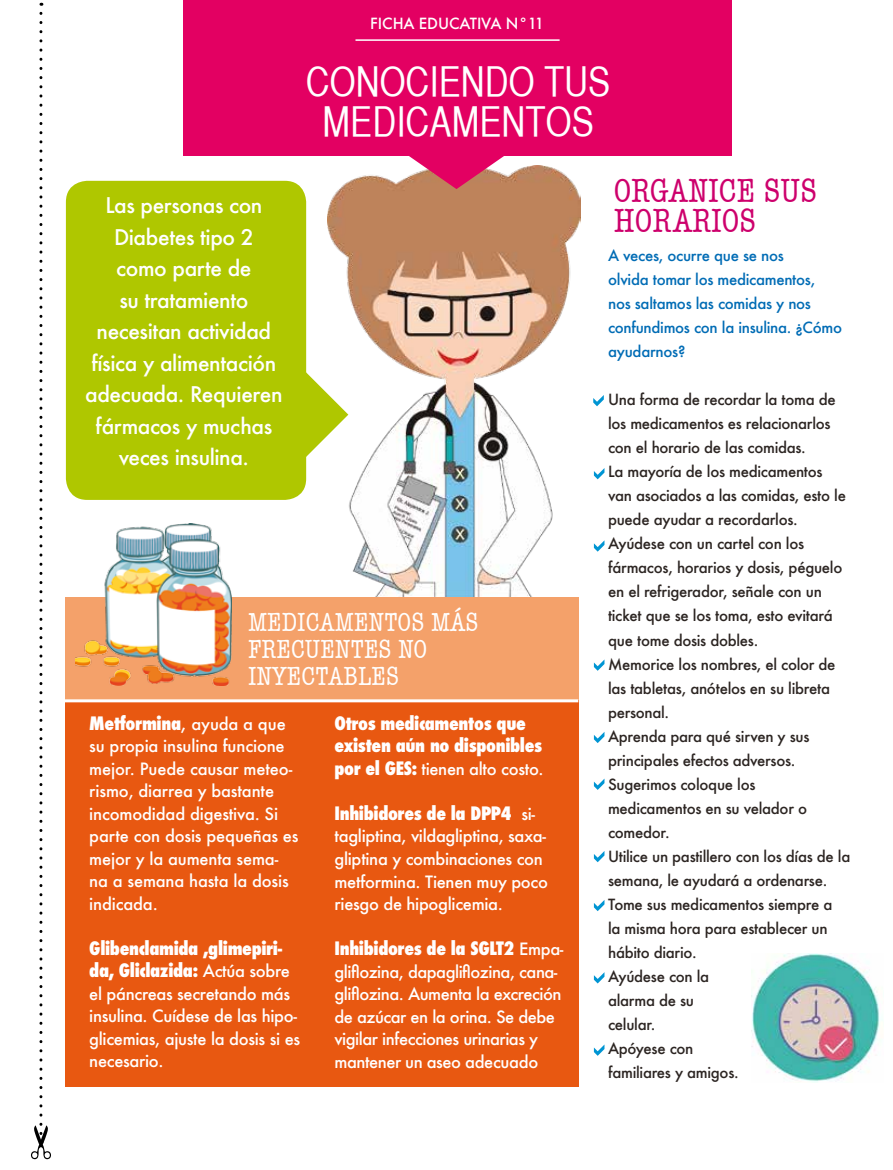
<style>
.page{position:relative;width:893px;height:1170px;background:#fff}
.page>*{position:absolute;margin:0;border:0;box-sizing:border-box;transform-origin:0 0}
.t1{font:40.5px/40.5px "Helvetica CY Plain";color:#fff;text-align:center}
.t2{font:condensed 34.5px/30px "American Typewriter";color:#cd006c}
.t3{font:condensed 27px/27px "American Typewriter";color:#fff}
.t4{font:500 21px/31.5px "Futura";letter-spacing:-.02em;color:#fff;text-align:center}
.t5{font:800 condensed 18px/22.5px "Futura";letter-spacing:-.02em;color:#fff}
.t6{font:500 16.5px/22.5px "Futura";letter-spacing:-.02em;color:#fff}
.t7{font:500 15px/24px "Futura";letter-spacing:-.02em;color:#2c2522}
.t8{font:500 15px/24px "Futura";letter-spacing:-.02em;color:#006cb5}
.t9{font:500 15px "Futura";letter-spacing:-.01em;color:#fff}
.s1{font-weight:500;font-stretch:normal}
.s2{font-weight:500;font-stretch:normal;font-size:16.5px}
.s3{font-weight:800;font-stretch:condensed;font-size:18px}
</style>
<div class="page">
<svg style="left:306px;top:368px;width:21px;height:93px"></svg>
<img style="left:327px;top:166px;width:254px;height:432px">
<div style="left:183px;top:0;width:548px;height:155px;background:#e30062"></div>
<svg style="left:408px;top:155px;width:97px;height:34px"></svg>
<hr style="left:355px;top:39px;width:205px;height:2px;background:#fff">
<svg style="left:31px;top:13px;width:20px;height:1146px"></svg>
<div style="left:66px;top:181px;width:240px;height:319px;background:#afc700;border-radius:21px"></div>
<div style="left:65px;top:597px;width:513px;height:489px;background:#e85811"></div>
<div style="left:65px;top:596px;width:513px;height:103px;background:#f4a16a"></div>
<hr style="left:64px;top:699px;width:514px;height:3px;background:#fff">
<img style="left:75px;top:523px;width:156px;height:162px">
<img style="left:751px;top:953px;width:132px;height:129px">
<svg style="left:593px;top:395px;width:11px;height:11px"></svg>
<svg style="left:594px;top:468px;width:10px;height:11px"></svg>
<svg style="left:594px;top:541px;width:10px;height:10px"></svg>
<svg style="left:594px;top:660px;width:10px;height:10px"></svg>
<svg style="left:594px;top:732px;width:10px;height:11px"></svg>
<svg style="left:594px;top:779px;width:10px;height:10px"></svg>
<svg style="left:594px;top:851px;width:10px;height:11px"></svg>
<svg style="left:594px;top:900px;width:10px;height:11px"></svg>
<svg style="left:594px;top:972px;width:10px;height:11px"></svg>
<svg style="left:594px;top:1045px;width:10px;height:10px"></svg>
<p class="t9" style="left:370px;top:14px;width:175px">FICHA EDUCATIVA N°11</p>
<h1 class="t1" style="left:306px;top:61px;width:306px">CONOCIENDO TUS<br>MEDICAMENTOS</h1>
<h3 class="t4" style="left:85px;top:189px;width:199px">Las personas con<br>Diabetes tipo 2<br>como parte de<br>su tratamiento necesitan actividad física y alimentación adecuada. Requieren fármacos y muchas veces insulina.</h3>
<h3 class="t3" style="left:248px;top:608px;width:232px">MEDICAMENTOS MÁS<br>FRECUENTES NO<br>INYECTABLES</h3>
<p class="t5" style="left:89px;top:711px;width:198px">Metformina<span class="s1">,</span> <span class="s2">ayuda a que</span></p>
<p class="t6" style="left:89px;top:734px;width:211px">su propia insulina funcione mejor. Puede causar meteo&shy;rismo, diarrea y bastante incomodidad digestiva. Si parte con dosis pequeñas es mejor y la aumenta sema&shy;na a semana hasta la dosis indicada.</p>
<p class="t5" style="left:89px;top:936px;width:202px">Glibenclamida ,glimepiri&shy;da, Gliclazida: <span class="s2">Actúa sobre</span></p>
<p class="t6" style="left:89px;top:982px;width:212px">el páncreas secretando más insulina. Cuídese de las hipo&shy;glicemias, ajuste la dosis si es necesario.</p>
<p class="t5" style="left:334px;top:712px;width:209px">Otros medicamentos que existen aún no disponibles</p>
<p class="t6" style="left:334px;top:757px;width:211px"><span class="s3">por el GES:</span> tienen alto costo.</p>
<p class="t5" style="left:334px;top:802px;width:202px">Inhibidores de la DPP4 <span class="s2">si-</span></p>
<p class="t6" style="left:334px;top:824px;width:215px">tagliptina, vildagliptina, saxa&shy;gliptina y combinaciones con metformina. Tienen muy poco riesgo de hipoglicemia.</p>
<p class="t5" style="left:334px;top:937px;width:230px">Inhibidores de la SGLT2 <span class="s2">Empa-</span></p>
<p class="t6" style="left:334px;top:959px;width:228px">gliflozina, dapagliflozina, cana&shy;gliflozina. Aumenta la excreción de azúcar en la orina. Se debe vigilar infecciones urinarias y mantener un aseo adecuado</p>
<h2 class="t2" style="left:614px;top:175px;width:205px">ORGANICE SUS<br>HORARIOS</h2>
<p class="t8" style="left:608px;top:243px;width:236px">A veces, ocurre que se nos<br>olvida tomar los medicamentos,<br>nos saltamos las comidas y nos confundimos con la insulina. ¿Cómo ayudarnos?</p>
<p class="t7" style="left:608px;top:387px;width:244px">Una forma de recordar la toma de los medicamentos es relacionarlos con el horario de las comidas.<br>La mayoría de los medicamentos<br>van asociados a las comidas, esto le puede ayudar a recordarlos.<br>Ayúdese con un cartel con los fármacos, horarios y dosis, péguelo en el refrigerador, señale con un ticket que se los toma, esto evitará que tome dosis dobles.<br>Memorice los nombres, el color de las tabletas, anótelos en su libreta personal.<br>Aprenda para qué sirven y sus principales efectos adversos.<br>Sugerimos coloque los medicamentos en su velador o comedor.<br>Utilice un pastillero con los días de la semana, le ayudará a ordenarse.<br>Tome sus medicamentos siempre a<br>la misma hora para establecer un hábito diario.<br>Ayúdese con la<br>alarma de su<br>celular.<br>Apóyese con<br>familiares y amigos.</p>
</div>
